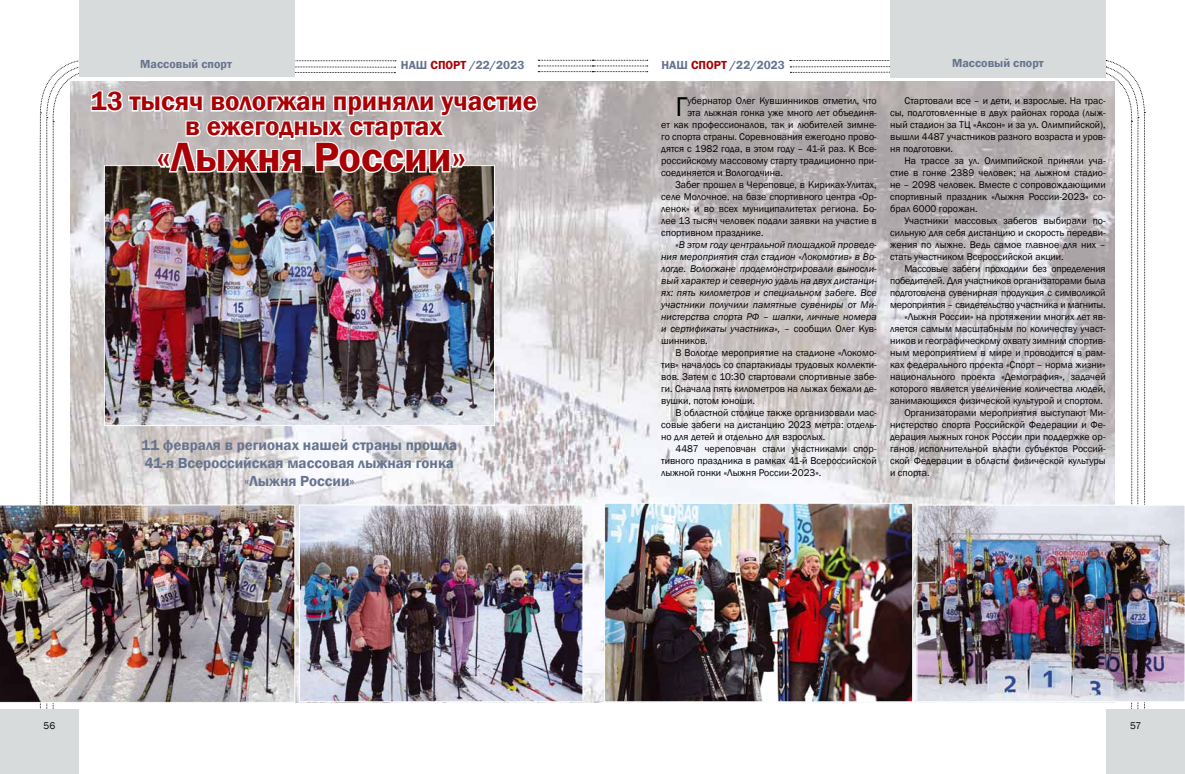
<style>
.page{position:relative;width:1185px;height:774px;background:#fff}
.page>*{position:absolute;margin:0;border:0;box-sizing:border-box;transform-origin:0 0}
.t1{font:600 42px "Franklin Gothic";color:#a90005}
.t2{font:28px "Franklin Gothic";color:#000}
.t3{font:600 27px/25px "Franklin Gothic";color:#a90005;text-align:center}
.t4{font:600 15px/18px "Franklin Gothic";color:#677490;text-align:center}
.t5{font:600 12px "Franklin Gothic";color:#677490}
.t6{font:10px/12px "Franklin Gothic";color:#000;text-align:justify}
.t7{font:italic 10px/12px "Franklin Gothic";color:#000;text-align:justify}
.t8{font:10px "Franklin Gothic";letter-spacing:-.02em;color:#000}
.s1{color:#a90005}
.s2{font-style:normal}
</style>
<div class="page">
<div style="left:0;top:710px;width:79px;height:64px;background:#d8dbdc"></div>
<div style="left:79px;top:0;width:216px;height:77px;background:#d8dbdc"></div>
<svg style="left:790px;top:60px;width:355px;height:650px"></svg>
<div style="left:1106px;top:710px;width:78px;height:64px;background:#d8dbdc"></div>
<div style="left:890px;top:0;width:216px;height:77px;background:#d8dbdc"></div>
<img style="left:648px;top:82px;width:467px;height:621px">
<img style="left:0;top:504px;width:40px;height:199px">
<img style="left:648px;top:505px;width:263px;height:195px">
<div style="left:604px;top:503px;width:309px;height:199px;border:1px solid #fff"></div>
<img style="left:918px;top:507px;width:265px;height:193px">
<div style="left:916px;top:505px;width:269px;height:197px;border:1px solid #fff"></div>
<img style="left:40px;top:60px;width:608px;height:650px">
<p class="t5" style="left:140px;top:56px;width:93px">Массовый спорт</p>
<p class="t5" style="left:401px;top:58px;width:125px">НАШ <span class="s1">СПОРТ</span> /22/2023</p>
<p class="t5" style="left:661px;top:58px;width:125px">НАШ <span class="s1">СПОРТ</span> /22/2023</p>
<p class="t5" style="left:952px;top:55px;width:93px">Массовый спорт</p>
<h3 class="t3" style="left:91px;top:89px;width:448px">13 тысяч вологжан приняли участие в ежегодных стартах</h3>
<h2 class="t2" style="left:675px;top:89px;width:13px">Г</h2>
<p class="t6" style="left:687px;top:95px;width:191px">убернатор Олег Кувшинников отметил, что</p>
<p class="t6" style="left:890px;top:94px;width:217px;text-indent:14px">Стартовали все – и дети, и взрослые. На трас&shy;сы, подготовленные в двух районах города (лыж&shy;ный стадион за ТЦ «Аксон» и за ул. Олимпийской), вышли 4487 участников разного возраста и уров&shy;ня подготовки.</p>
<p class="t6" style="left:890px;top:154px;width:217px;text-indent:14px">На трассе за ул. Олимпийской приняли уча&shy;стие в гонке 2389 человек; на лыжном стадио&shy;не – 2098 человек. Вместе с сопровождающими спортивный праздник «Лыжня России-2023» со&shy;брал 6000 горожан.</p>
<p class="t6" style="left:890px;top:214px;width:217px;text-indent:14px">Участники массовых забегов выбирали по&shy;сильную для себя дистанцию и скорость передви&shy;жения по лыжне. Ведь самое главное для них – стать участником Всероссийской акции.</p>
<p class="t8" style="left:904px;top:262px;width:203px">Массовые забеги проходили без определения</p>
<p class="t8" style="left:890px;top:274px;width:217px">победителей. Для участников организаторами была</p>
<p class="t8" style="left:890px;top:286px;width:217px">подготовлена сувенирная продукция с символикой</p>
<p class="t8" style="left:890px;top:298px;width:217px">мероприятия – свидетельство участника и магниты.</p>
<p class="t6" style="left:904px;top:310px;width:203px">«Лыжня России» на протяжении многих лет яв-</p>
<p class="t6" style="left:890px;top:322px;width:217px">ляется самым масштабным по количеству участ-</p>
<p class="t6" style="left:890px;top:334px;width:217px">ников и географическому охвату зимним спортив-</p>
<p class="t6" style="left:890px;top:346px;width:217px">ным мероприятием в мире и проводится в рам-</p>
<p class="t6" style="left:890px;top:358px;width:217px">ках федерального проекта «Спорт – норма жизни»</p>
<p class="t6" style="left:890px;top:370px;width:217px">национального проекта «Демография», задачей</p>
<p class="t6" style="left:890px;top:382px;width:217px">которого является увеличение количества людей,</p>
<p class="t6" style="left:890px;top:394px;width:214px">занимающихся физической культурой и спортом.</p>
<p class="t6" style="left:904px;top:406px;width:203px">Организаторами мероприятия выступают Ми-</p>
<p class="t6" style="left:890px;top:418px;width:217px">нистерство спорта Российской Федерации и Фе-</p>
<p class="t6" style="left:890px;top:430px;width:217px">дерация лыжных гонок России при поддержке ор-</p>
<p class="t6" style="left:890px;top:442px;width:217px">ганов исполнительной власти субъектов Россий-</p>
<p class="t6" style="left:890px;top:454px;width:217px">ской Федерации в области физической культуры</p>
<p class="t6" style="left:890px;top:466px;width:41px">и спорта.</p>
<p class="t6" style="left:687px;top:107px;width:191px">эта лыжная гонка уже много лет объединя-</p>
<p class="t6" style="left:661px;top:119px;width:217px">ет как профессионалов, так и любителей зимне-</p>
<p class="t6" style="left:661px;top:131px;width:217px">го спорта страны. Соревнования ежегодно прово-</p>
<p class="t6" style="left:661px;top:143px;width:217px">дятся с 1982 года, в этом году – 41-й раз. К Все-</p>
<p class="t6" style="left:661px;top:155px;width:217px">российскому массовому старту традиционно при-</p>
<p class="t6" style="left:661px;top:167px;width:123px">соединяется и Вологодчина.</p>
<p class="t6" style="left:675px;top:179px;width:203px">Забег прошел в Череповце, в Кириках-Улитах,</p>
<p class="t6" style="left:661px;top:191px;width:217px">селе Молочное, на базе спортивного центра «Ор-</p>
<p class="t6" style="left:661px;top:203px;width:217px">ленок» и во всех муниципалитетах региона. Бо-</p>
<p class="t6" style="left:661px;top:215px;width:217px">лее 13 тысяч человек подали заявки на участие в</p>
<p class="t6" style="left:661px;top:227px;width:104px">спортивном празднике.</p>
<p class="t7" style="left:661px;top:239px;width:217px;text-indent:14px">«В этом году центральной площадкой проведе&shy;ния мероприятия стал стадион «Локомотив» в Во&shy;логде. Вологжане продемонстрировали выносли&shy;вый характер и северную удаль на двух дистанци&shy;ях: пять километров и специальном забеге. Все участники получили памятные сувениры от Ми&shy;нистерства спорта РФ – шапки, личные номера и сертификаты участника», <span class="s2">– сообщил Олег Кув&shy;шинников.</span></p>
<p class="t6" style="left:661px;top:347px;width:217px;text-indent:14px">В Вологде мероприятие на стадионе «Локомо&shy;тив» началось со спартакиады трудовых коллекти&shy;вов. Затем с 10:30 стартовали спортивные забе&shy;ги. Сначала пять километров на лыжах бежали де&shy;вушки, потом юноши.</p>
<p class="t6" style="left:661px;top:407px;width:217px;text-indent:14px">В областной столице также организовали мас&shy;совые забеги на дистанцию 2023 метра: отдель&shy;но для детей и отдельно для взрослых.</p>
<p class="t6" style="left:661px;top:443px;width:217px;text-indent:14px">4487 череповчан стали участниками спор&shy;тивного праздника в рамках 41-й Всероссийской лыжной гонки «Лыжня России-2023».</p>
<h1 class="t1" style="left:156px;top:131px;width:311px">«Лыжня России»</h1>
<h3 class="t4" style="left:141px;top:436px;width:317px">11 февраля в регионах нашей страны прошла<br>41-я Всероссийская массовая лыжная гонка «Лыжня России»</h3>
<p class="t6" style="left:44px;top:720px;width:13px">56</p>
<p class="t6" style="left:1130px;top:720px;width:13px">57</p>
</div>
